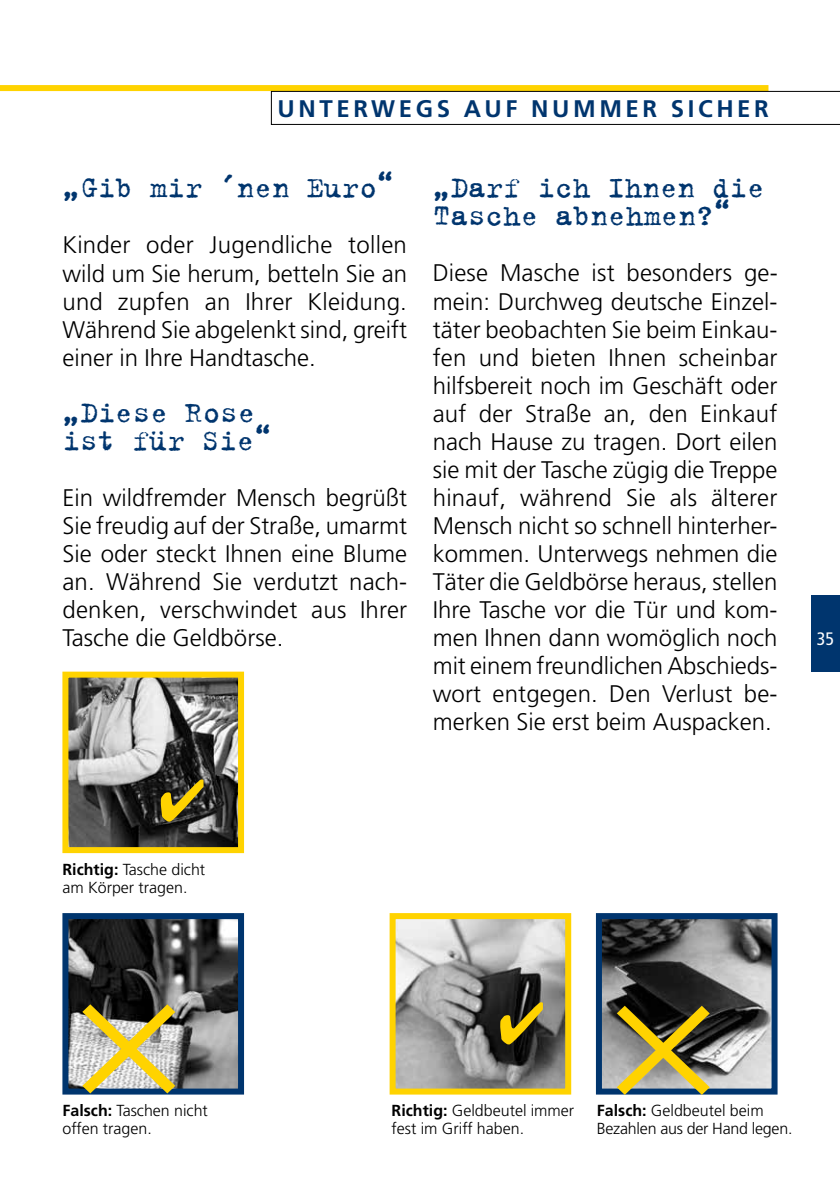
<style>
.page{position:relative;width:840px;height:1191px;background:#fff}
.page>*{position:absolute;margin:0;border:0;box-sizing:border-box;transform-origin:0 0}
.t1{font:32px/28px "Trixie";color:#00356e}
.t2{font:300 24px/28px "Frutiger";color:#000;text-align:justify}
.t3{font:700 24px "Frutiger";letter-spacing:.15em;color:#00356e}
.t4{font:condensed 18px "Frutiger";color:#fff}
.t5{font:300 16px/18px "Frutiger";color:#000}
.s1{font-weight:700}
</style>
<div class="page">
<div style="left:811px;top:595px;width:28px;height:77px;background:#00356e"></div>
<div style="left:0;top:85px;width:768px;height:6px;background:#ffd300"></div>
<svg style="left:271px;top:91px;width:568px;height:34px"></svg>
<img style="left:602px;top:920px;width:168px;height:167px">
<div style="left:595px;top:913px;width:182px;height:181px;border:6px solid #00356e"></div>
<img style="left:396px;top:920px;width:168px;height:167px">
<div style="left:389px;top:913px;width:182px;height:181px;border:6px solid #ffd300"></div>
<img style="left:69px;top:920px;width:168px;height:167px">
<div style="left:62px;top:913px;width:182px;height:181px;border:6px solid #00356e"></div>
<img style="left:69px;top:678px;width:168px;height:168px">
<div style="left:62px;top:671px;width:182px;height:182px;border:6px solid #ffd300"></div>
<svg style="left:82px;top:1004px;width:93px;height:89px;background:#a1a4a7"></svg>
<svg style="left:616px;top:1005px;width:93px;height:89px;background:#575a5e"></svg>
<svg style="left:500px;top:1002px;width:42px;height:42px;background:#1c1c1c"></svg>
<svg style="left:161px;top:779px;width:42px;height:42px;background:#2a2a2a"></svg>
<p class="t3" style="left:277px;top:94px;width:492px">U NT ERWEGS A UF N UMMER SICHER</p>
<h1 class="t1" style="left:62px;top:173px;width:333px">„Gib mir ´nen Euro“</h1>
<p class="t2" style="left:62px;top:231px;width:346px">Kinder oder Jugendliche tollen wild um Sie herum, betteln Sie an und zupfen an Ihrer Kleidung.<br>Während Sie abgelenkt sind, greift einer in Ihre Handtasche.</p>
<h1 class="t1" style="left:62px;top:397px;width:211px">„Diese Rose ist für Sie“</h1>
<p class="t2" style="left:62px;top:483px;width:346px">Ein wildfremder Mensch begrüßt Sie freudig auf der Straße, umarmt Sie oder steckt Ihnen eine Blume an. Während Sie verdutzt nach&shy;denken, verschwindet aus Ihrer Tasche die Geldbörse.</p>
<h1 class="t1" style="left:432px;top:173px;width:333px">„Darf ich Ihnen die<br>Tasche abnehmen?“</h1>
<p class="t2" style="left:432px;top:259px;width:346px">Diese Masche ist besonders ge&shy;mein: Durchweg deutsche Einzel&shy;täter beobachten Sie beim Einkau&shy;fen und bieten Ihnen scheinbar hilfsbereit noch im Geschäft oder auf der Straße an, den Einkauf nach Hause zu tragen. Dort eilen sie mit der Tasche zügig die Treppe hinauf, während Sie als älterer Mensch nicht so schnell hinterher&shy;kommen. Unterwegs nehmen die Täter die Geldbörse heraus, stellen Ihre Tasche vor die Tür und kom&shy;men Ihnen dann womöglich noch mit einem freundlichen Abschieds&shy;wort entgegen. Den Verlust be&shy;merken Sie erst beim Auspacken.</p>
<p class="t4" style="left:816px;top:628px;width:19px">35</p>
<p class="t5" style="left:62px;top:860px;width:144px"><span class="s1">RICHTIG:</span> Tasche dicht am Körper tragen.</p>
<p class="t5" style="left:62px;top:1101px;width:147px"><span class="s1">FALSCH:</span> Taschen nicht offen tragen.</p>
<p class="t5" style="left:391px;top:1101px;width:184px"><span class="s1">RICHTIG:</span> Geldbeutel immer fest im Griff haben.</p>
<p class="t5" style="left:596px;top:1101px;width:197px"><span class="s1">FALSCH:</span> Geldbeutel beim<br>Bezahlen aus der Hand legen.</p>
</div>
